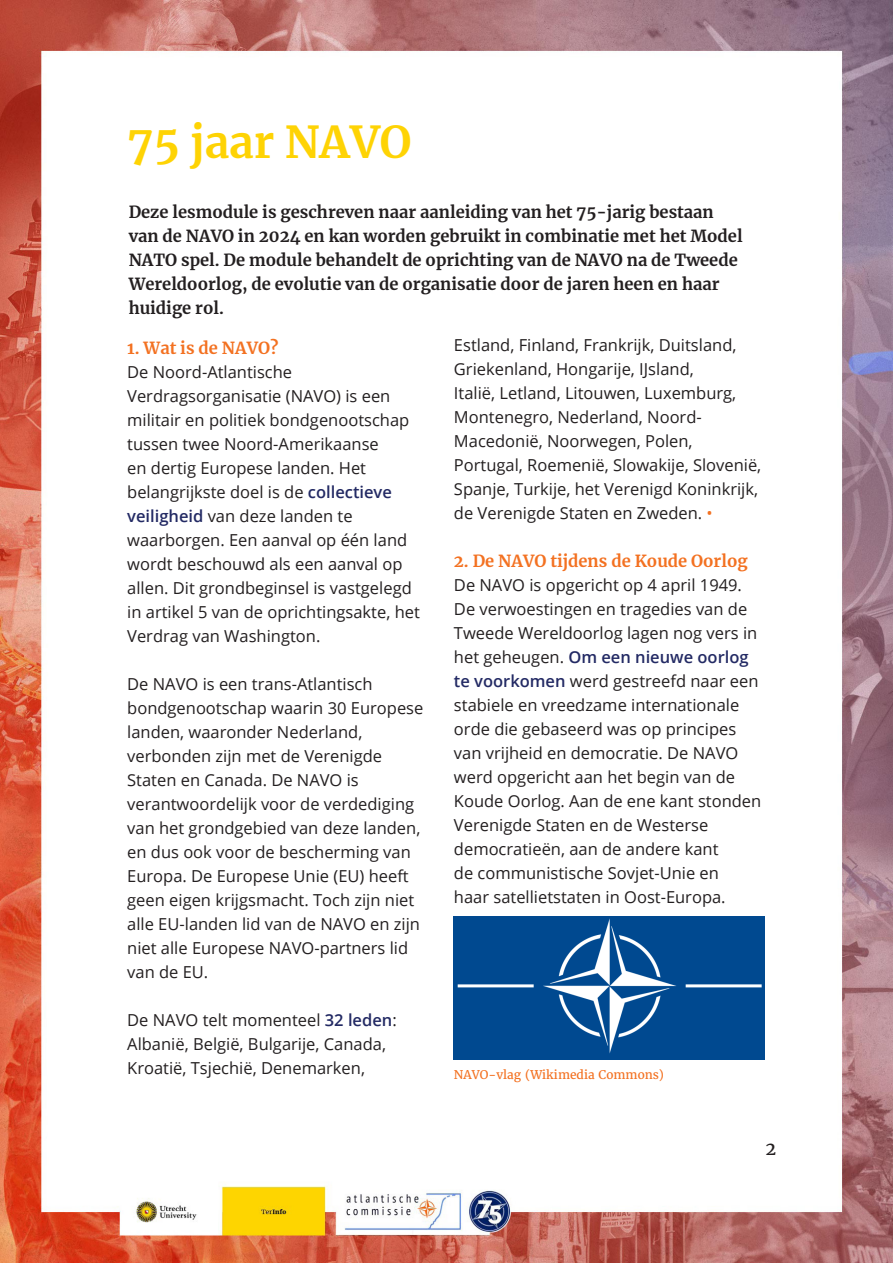
<style>
.page{position:relative;width:893px;height:1263px;background:#fff}
.page>*{position:absolute;margin:0;border:0;box-sizing:border-box;transform-origin:0 0}
.t1{font:700 43.5px "Merriweather";color:#fed304}
.t2{font:18px "Merriweather";color:#231f20}
.t3{font:16.5px/24px "Open Sans";color:#231f20}
.t4{font:700 16.5px/24px "Merriweather";color:#231f20}
.t5{font:700 16.5px "Merriweather";color:#f37121}
.t6{font:12px "Merriweather";color:#f37121}
.s1{color:#f37121}
.s2{font-weight:600;color:#232a64}
</style>
<div class="page">
<img style="left:0;top:0;width:893px;height:1263px">
<img style="left:454px;top:916px;width:310px;height:144px">
<p class="t1" style="left:128px;top:112px;width:285px">75 jaar NAVO</p>
<p class="t4" style="left:129px;top:200px;width:615px">Deze lesmodule is geschreven naar aanleiding van het 75-jarig bestaan van de NAVO in 2024 en kan worden gebruikt in combinatie met het Model NATO spel. De module behandelt de oprichting van de NAVO na de Tweede Wereldoorlog, de evolutie van de organisatie door de jaren heen en haar huidige rol.</p>
<p class="t3" style="left:454px;top:332px;width:309px">Estland, Finland, Frankrijk, Duitsland, Griekenland, Hongarije, IJsland,<br>Italië, Letland, Litouwen, Luxemburg, Montenegro, Nederland, Noord-Macedonië, Noorwegen, Polen, Portugal, Roemenië, Slowakije, Slovenië, Spanje, Turkije, het Verenigd Koninkrijk, de Verenigde Staten en Zweden. <span class="s1">•</span></p>
<p class="t5" style="left:454px;top:549px;width:295px">2. De NAVO tijdens de Koude Oorlog</p>
<p class="t3" style="left:454px;top:572px;width:309px">De NAVO is opgericht op 4 april 1949.<br>De verwoestingen en tragedies van de Tweede Wereldoorlog lagen nog vers in het geheugen. <span class="s2">Om een nieuwe oorlog te voorkomen</span> werd gestreefd naar een stabiele en vreedzame internationale orde die gebaseerd was op principes van vrijheid en democratie. De NAVO werd opgericht aan het begin van de Koude Oorlog. Aan de ene kant stonden Verenigde Staten en de Westerse democratieën, aan de andere kant<br>de communistische Sovjet-Unie en<br>haar satellietstaten in Oost-Europa.</p>
<p class="t5" style="left:127px;top:337px;width:153px">1. Wat is de NAVO?</p>
<p class="t3" style="left:127px;top:360px;width:294px">De Noord-Atlantische Verdragsorganisatie (NAVO) is een militair en politiek bondgenootschap tussen twee Noord-Amerikaanse<br>en dertig Europese landen. Het belangrijkste doel is de <span class="s2">collectieve veiligheid</span> van deze landen te waarborgen. Een aanval op één land wordt beschouwd als een aanval op allen. Dit grondbeginsel is vastgelegd in artikel 5 van de oprichtingsakte, het Verdrag van Washington.</p>
<p class="t3" style="left:127px;top:672px;width:298px">De NAVO is een trans-Atlantisch bondgenootschap waarin 30 Europese landen, waaronder Nederland, verbonden zijn met de Verenigde<br>Staten en Canada. De NAVO is verantwoordelijk voor de verdediging van het grondgebied van deze landen, en dus ook voor de bescherming van<br>Europa. De Europese Unie (EU) heeft geen eigen krijgsmacht. Toch zijn niet alle EU-landen lid van de NAVO en zijn niet alle Europese NAVO-partners lid van de EU.</p>
<p class="t3" style="left:127px;top:1008px;width:271px">De NAVO telt momenteel <span class="s2">32 leden</span>:<br>Albanië, België, Bulgarije, Canada,<br>Kroatië, Tsjechië, Denemarken,</p>
<p class="t6" style="left:454px;top:1067px;width:212px">NAVO-vlag (Wikimedia Commons)</p>
<p class="t2" style="left:765px;top:1137px;width:12px">2</p>
</div>
